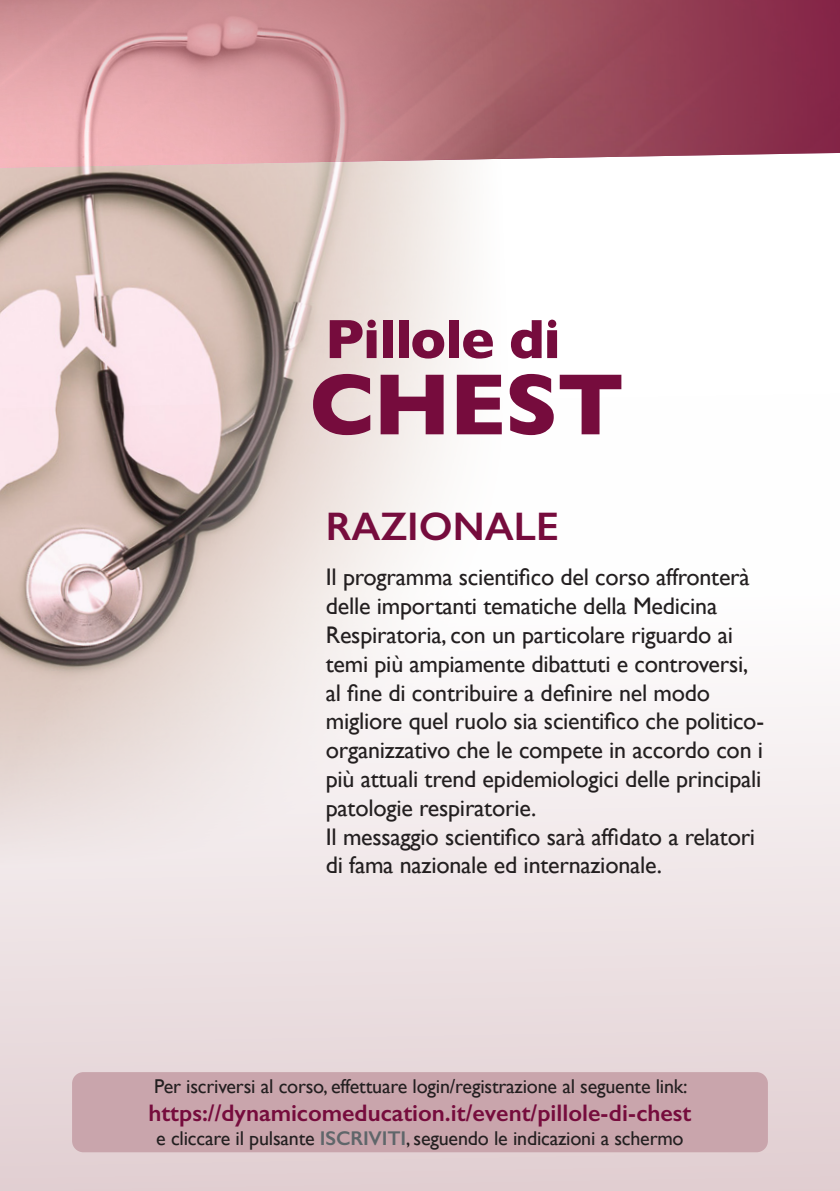
<style>
.page{position:relative;width:840px;height:1191px;background:#fff}
.page>*{position:absolute;margin:0;border:0;box-sizing:border-box;transform-origin:0 0}
.t1{font:700 88px "Gill Sans";letter-spacing:-.02em;color:#760c3d}
.t2{font:700 56px "Gill Sans";letter-spacing:-.02em;color:#760c3d}
.t3{font:600 40px "Gill Sans";color:#760c3d}
.t4{font:24px/28.8px "Gill Sans";letter-spacing:-.01em;color:#231f20}
.t5{font:600 24px "Gill Sans";color:#760c3d}
.t6{font:20px "Gill Sans";letter-spacing:-.01em;color:#231f20}
.s1{font-weight:600;color:#5f666a}
</style>
<div class="page">
<img style="left:521px;top:0;width:318px;height:159px">
<svg style="left:0;top:706px;width:839px;height:485px;background:#ebdfe1"></svg>
<img style="left:0;top:0;width:521px;height:867px">
<div style="left:72px;top:1072px;width:695px;height:80px;background:#c9a5ac;border-radius:11px"></div>
<h2 class="t2" style="left:325px;top:295px;width:237px">Pillole di</h2>
<h1 class="t1" style="left:309px;top:335px;width:316px">CHEST</h1>
<h3 class="t3" style="left:325px;top:502px;width:234px">RAZIONALE</h3>
<p class="t4" style="left:325px;top:562px;width:439px">Il programma scientifico del corso affronterà delle importanti tematiche della Medicina Respiratoria, con un particolare riguardo ai temi più ampiamente dibattuti e controversi, al fine di contribuire a definire nel modo migliore quel ruolo sia scientifico che politico&shy;organizzativo che le compete in accordo con i più attuali trend epidemiologici delle principali patologie respiratorie.<br>Il messaggio scientifico sarà affidato a relatori di fama nazionale ed internazionale.</p>
<p class="t6" style="left:154px;top:1074px;width:534px">Per iscriversi al corso, effettuare login/registrazione al seguente link:</p>
<p class="t5" style="left:148px;top:1098px;width:544px">https://dynamicomeducation.it/event/pillole-di-chest</p>
<p class="t6" style="left:156px;top:1126px;width:528px">e cliccare il pulsante <span class="s1">ISCRIVITI</span>, seguendo le indicazioni a schermo</p>
</div>
